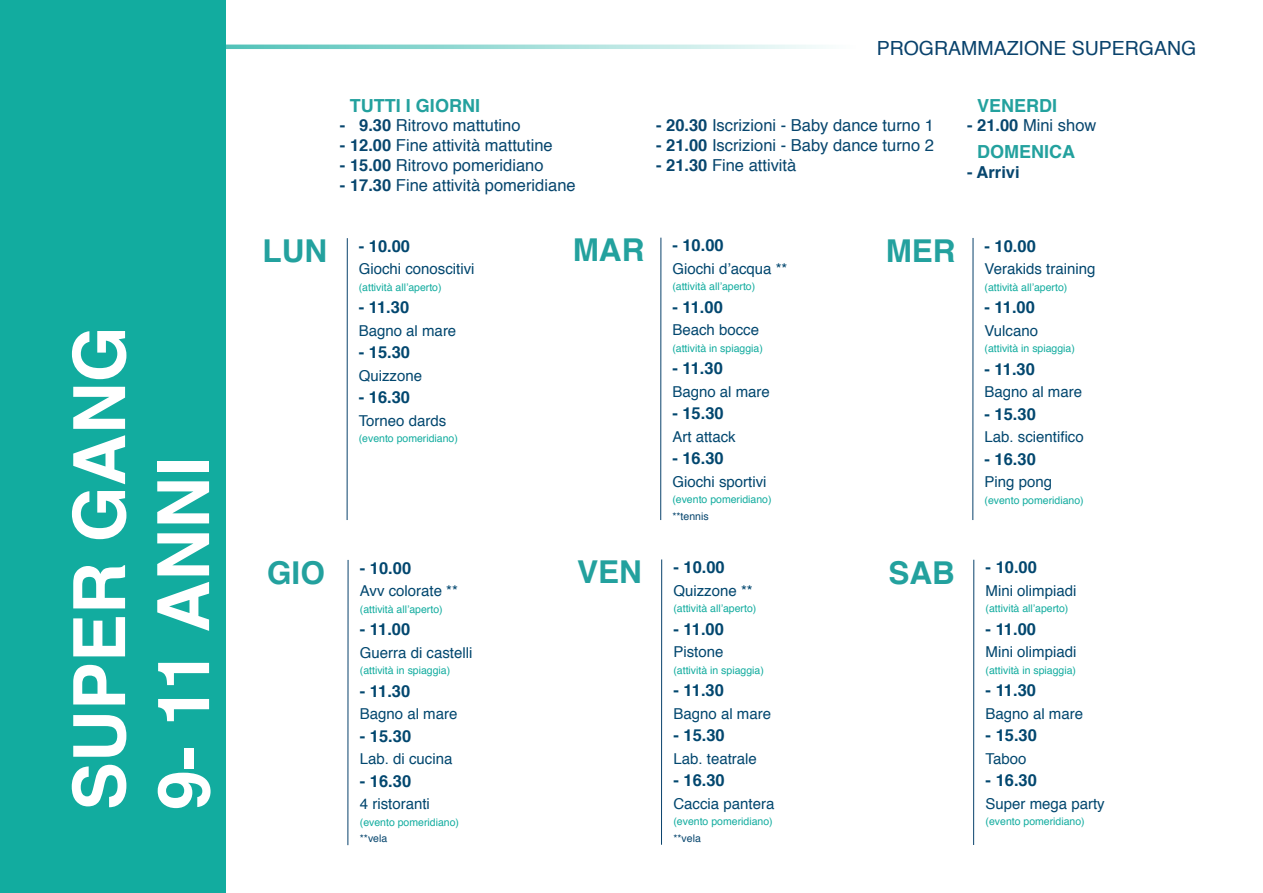
<style>
.page{position:relative;width:1263px;height:893px;background:#fff}
.page>*{position:absolute;margin:0;border:0;box-sizing:border-box;transform-origin:0 0}
.t1{font:700 72px "Helvetica";color:#fff}
.t2{font:700 31.5px "Helvetica";color:#23a19e}
.t3{font:19.5px "Helvetica";color:#09426c}
.t4{font:700 18px "Helvetica";color:#23a19e}
.t5{font:16.5px "Helvetica";color:#07466e}
.t6{font:700 16.5px "Helvetica";color:#02476f}
.t7{font:700 16.5px "Helvetica";color:#07466e}
.t8{font:15px "Helvetica";color:#02476f}
.t9{font:10.5px "Helvetica";color:#12ac9f}
.t10{font:10.5px "Helvetica";color:#07466e}
.s1{font-weight:700}
</style>
<div class="page">
<svg style="left:226px;top:45px;width:597px;height:4px;background:#a2ded9"></svg>
<div style="left:0;top:0;width:226px;height:893px;background:#12ac9f"></div>
<hr style="left:347px;top:238px;width:1px;height:282px;background:#09426c">
<hr style="left:348px;top:560px;width:1px;height:285px;background:#09426c">
<hr style="left:660px;top:238px;width:1px;height:282px;background:#09426c">
<hr style="left:661px;top:559px;width:1px;height:286px;background:#09426c">
<hr style="left:972px;top:238px;width:1px;height:282px;background:#09426c">
<hr style="left:973px;top:560px;width:1px;height:285px;background:#09426c">
<p class="t1" style="left:42px;top:810px;width:486px;rotate:-90deg">SUPER GANG</p>
<p class="t1" style="left:126px;top:810px;width:355px;rotate:-90deg">9- 11 ANNI</p>
<p class="t4" style="left:350px;top:91px;width:132px">TUTTI I GIORNI</p>
<p class="t5" style="left:340px;top:113px;width:182px"><span class="s1">- 9.30</span> Ritrovo mattutino</p>
<p class="t5" style="left:340px;top:133px;width:214px"><span class="s1">- 12.00</span> Fine attività mattutine</p>
<p class="t5" style="left:340px;top:152px;width:205px"><span class="s1">- 15.00</span> Ritrovo pomeridiano</p>
<p class="t5" style="left:340px;top:172px;width:237px"><span class="s1">- 17.30</span> Fine attività pomeridiane</p>
<p class="t3" style="left:877px;top:33px;width:321px">PROGRAMMAZIONE SUPERGANG</p>
<p class="t5" style="left:656px;top:113px;width:279px"><span class="s1">- 20.30</span> Iscrizioni - Baby dance turno 1</p>
<p class="t5" style="left:656px;top:133px;width:279px"><span class="s1">- 21.00</span> Iscrizioni - Baby dance turno 2</p>
<p class="t5" style="left:656px;top:152px;width:142px"><span class="s1">- 21.30</span> Fine attività</p>
<p class="t4" style="left:977px;top:91px;width:82px">VENERDI</p>
<p class="t5" style="left:967px;top:113px;width:131px"><span class="s1">- 21.00</span> Mini show</p>
<p class="t4" style="left:977px;top:137px;width:99px">DOMENICA</p>
<p class="t7" style="left:967px;top:159px;width:54px">- Arrivi</p>
<p class="t2" style="left:263px;top:225px;width:66px">LUN</p>
<p class="t6" style="left:359px;top:233px;width:53px">- 10.00</p>
<p class="t8" style="left:359px;top:257px;width:117px">Giochi conoscitivi</p>
<p class="t9" style="left:359px;top:279px;width:84px">(attività all’aperto)</p>
<p class="t6" style="left:359px;top:294px;width:52px">- 11.30</p>
<p class="t8" style="left:359px;top:319px;width:99px">Bagno al mare</p>
<p class="t6" style="left:359px;top:339px;width:53px">- 15.30</p>
<p class="t8" style="left:359px;top:364px;width:65px">Quizzone</p>
<p class="t6" style="left:359px;top:384px;width:53px">- 16.30</p>
<p class="t8" style="left:359px;top:409px;width:89px">Torneo dards</p>
<p class="t9" style="left:359px;top:430px;width:101px">(evento pomeridiano)</p>
<p class="t2" style="left:267px;top:547px;width:59px">GIO</p>
<p class="t6" style="left:360px;top:554px;width:53px">- 10.00</p>
<p class="t8" style="left:360px;top:579px;width:100px">Avv colorate **</p>
<p class="t9" style="left:360px;top:601px;width:84px">(attività all’aperto)</p>
<p class="t6" style="left:360px;top:616px;width:52px">- 11.00</p>
<p class="t8" style="left:360px;top:641px;width:114px">Guerra di castelli</p>
<p class="t9" style="left:360px;top:662px;width:92px">(attività in spiaggia)</p>
<p class="t6" style="left:360px;top:677px;width:52px">- 11.30</p>
<p class="t8" style="left:360px;top:702px;width:99px">Bagno al mare</p>
<p class="t6" style="left:360px;top:722px;width:53px">- 15.30</p>
<p class="t8" style="left:360px;top:747px;width:94px">Lab. di cucina</p>
<p class="t6" style="left:360px;top:767px;width:53px">- 16.30</p>
<p class="t8" style="left:360px;top:792px;width:72px">4 ristoranti</p>
<p class="t9" style="left:360px;top:814px;width:101px">(evento pomeridiano)</p>
<p class="t10" style="left:360px;top:830px;width:29px">**vela</p>
<p class="t2" style="left:573px;top:225px;width:73px">MAR</p>
<p class="t6" style="left:672px;top:232px;width:53px">- 10.00</p>
<p class="t8" style="left:672px;top:257px;width:117px">Giochi d’acqua **</p>
<p class="t9" style="left:672px;top:278px;width:84px">(attività all’aperto)</p>
<p class="t6" style="left:672px;top:294px;width:52px">- 11.00</p>
<p class="t8" style="left:672px;top:318px;width:88px">Beach bocce</p>
<p class="t9" style="left:672px;top:340px;width:92px">(attività in spiaggia)</p>
<p class="t6" style="left:672px;top:355px;width:52px">- 11.30</p>
<p class="t8" style="left:672px;top:380px;width:99px">Bagno al mare</p>
<p class="t6" style="left:672px;top:400px;width:53px">- 15.30</p>
<p class="t8" style="left:672px;top:425px;width:65px">Art attack</p>
<p class="t6" style="left:672px;top:445px;width:53px">- 16.30</p>
<p class="t8" style="left:672px;top:470px;width:96px">Giochi sportivi</p>
<p class="t9" style="left:672px;top:491px;width:101px">(evento pomeridiano)</p>
<p class="t10" style="left:672px;top:508px;width:38px">**tennis</p>
<p class="t2" style="left:577px;top:547px;width:66px">VEN</p>
<p class="t6" style="left:673px;top:554px;width:53px">- 10.00</p>
<p class="t8" style="left:673px;top:579px;width:81px">Quizzone **</p>
<p class="t9" style="left:673px;top:600px;width:84px">(attività all’aperto)</p>
<p class="t6" style="left:673px;top:615px;width:52px">- 11.00</p>
<p class="t8" style="left:673px;top:640px;width:52px">Pistone</p>
<p class="t9" style="left:673px;top:662px;width:92px">(attività in spiaggia)</p>
<p class="t6" style="left:673px;top:677px;width:52px">- 11.30</p>
<p class="t8" style="left:673px;top:702px;width:99px">Bagno al mare</p>
<p class="t6" style="left:673px;top:722px;width:53px">- 15.30</p>
<p class="t8" style="left:673px;top:747px;width:85px">Lab. teatrale</p>
<p class="t6" style="left:673px;top:767px;width:53px">- 16.30</p>
<p class="t8" style="left:673px;top:792px;width:102px">Caccia pantera</p>
<p class="t9" style="left:673px;top:813px;width:101px">(evento pomeridiano)</p>
<p class="t10" style="left:673px;top:830px;width:29px">**vela</p>
<p class="t2" style="left:886px;top:225px;width:71px">MER</p>
<p class="t6" style="left:984px;top:232px;width:53px">- 10.00</p>
<p class="t8" style="left:984px;top:257px;width:112px">Verakids training</p>
<p class="t9" style="left:984px;top:279px;width:84px">(attività all’aperto)</p>
<p class="t6" style="left:984px;top:294px;width:52px">- 11.00</p>
<p class="t8" style="left:984px;top:319px;width:55px">Vulcano</p>
<p class="t9" style="left:984px;top:340px;width:92px">(attività in spiaggia)</p>
<p class="t6" style="left:984px;top:355px;width:52px">- 11.30</p>
<p class="t8" style="left:984px;top:380px;width:99px">Bagno al mare</p>
<p class="t6" style="left:984px;top:400px;width:53px">- 15.30</p>
<p class="t8" style="left:984px;top:425px;width:101px">Lab. scientifico</p>
<p class="t6" style="left:984px;top:445px;width:53px">- 16.30</p>
<p class="t8" style="left:984px;top:470px;width:69px">Ping pong</p>
<p class="t9" style="left:984px;top:492px;width:101px">(evento pomeridiano)</p>
<p class="t2" style="left:888px;top:547px;width:68px">SAB</p>
<p class="t6" style="left:985px;top:554px;width:53px">- 10.00</p>
<p class="t8" style="left:985px;top:579px;width:92px">Mini olimpiadi</p>
<p class="t9" style="left:985px;top:601px;width:84px">(attività all’aperto)</p>
<p class="t6" style="left:985px;top:616px;width:52px">- 11.00</p>
<p class="t8" style="left:985px;top:640px;width:92px">Mini olimpiadi</p>
<p class="t9" style="left:985px;top:662px;width:92px">(attività in spiaggia)</p>
<p class="t6" style="left:985px;top:677px;width:52px">- 11.30</p>
<p class="t8" style="left:985px;top:702px;width:99px">Bagno al mare</p>
<p class="t6" style="left:985px;top:722px;width:53px">- 15.30</p>
<p class="t8" style="left:985px;top:747px;width:42px">Taboo</p>
<p class="t6" style="left:985px;top:767px;width:53px">- 16.30</p>
<p class="t8" style="left:985px;top:792px;width:121px">Super mega party</p>
<p class="t9" style="left:985px;top:814px;width:101px">(evento pomeridiano)</p>
</div>
